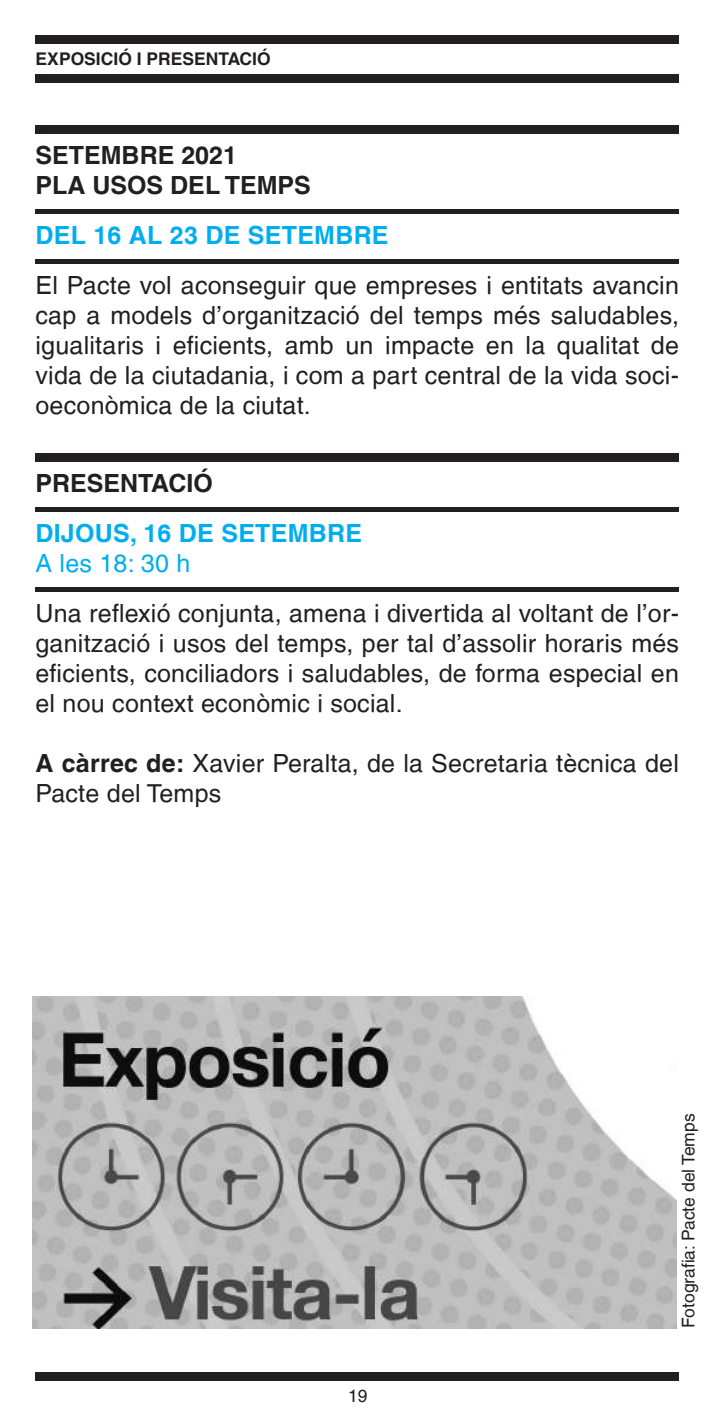
<style>
.page{position:relative;width:709px;height:1418px;background:#fff}
.page>*{position:absolute;margin:0;border:0;box-sizing:border-box;transform-origin:0 0}
.t1{font:25px/30px "Helvetica LT";letter-spacing:.01em;color:#231f20;text-align:justify}
.t2{font:700 25px/30px "Helvetica LT";color:#231f20}
.t3{font:700 25px "Helvetica LT";letter-spacing:.01em;color:#00aeef}
.t4{font:25px "Helvetica LT";letter-spacing:.01em;color:#00aeef}
.t5{font:17.5px "Helvetica LT";color:#231f20}
.t6{font:700 17.5px "Helvetica LT";color:#231f20}
.s1{font-weight:700}
</style>
<div class="page">
<div style="left:35px;top:35px;width:644px;height:9px;background:#231f20"></div>
<div style="left:35px;top:74px;width:644px;height:9px;background:#231f20"></div>
<div style="left:35px;top:1372px;width:644px;height:8px;background:#231f20"></div>
<div style="left:35px;top:125px;width:644px;height:9px;background:#231f20"></div>
<hr style="left:35px;top:210px;width:644px;height:4px;background:#231f20">
<hr style="left:35px;top:260px;width:644px;height:4px;background:#231f20">
<div style="left:35px;top:453px;width:644px;height:8px;background:#231f20"></div>
<hr style="left:35px;top:507px;width:644px;height:4px;background:#231f20">
<hr style="left:35px;top:587px;width:644px;height:4px;background:#231f20">
<img style="left:33px;top:996px;width:643px;height:331px">
<p class="t6" style="left:36px;top:48px;width:237px">EXPOSICIÓ I PRESENTACIÓ</p>
<p class="t2" style="left:35px;top:140px;width:277px">SETEMBRE 2021<br>PLA USOS DEL TEMPS</p>
<p class="t3" style="left:35px;top:220px;width:355px">DEL 16 AL 23 DE SETEMBRE</p>
<p class="t1" style="left:35px;top:270px;width:645px">El Pacte vol aconseguir que empreses i entitats avancin cap a models d’organització del temps més saludables, igualitaris i eficients, amb un impacte en la qualitat de vida de la ciutadania, i com a part central de la vida soci&shy;oeconòmica de la ciutat.</p>
<p class="t2" style="left:35px;top:467px;width:179px">PRESENTACIÓ</p>
<p class="t3" style="left:35px;top:517px;width:328px">DIJOUS, 16 DE SETEMBRE</p>
<p class="t4" style="left:35px;top:548px;width:156px">A les 18: 30 h</p>
<p class="t1" style="left:35px;top:598px;width:645px">Una reflexió conjunta, amena i divertida al voltant de l’or&shy;ganització i usos del temps, per tal d’assolir horaris més eficients, conciliadors i saludables, de forma especial en el nou context econòmic i social.</p>
<p class="t1" style="left:35px;top:748px;width:645px"><span class="s1">A càrrec de:</span> Xavier Peralta, de la Secretaria tècnica del<br>Pacte del Temps</p>
<p class="t5" style="left:348px;top:1385px;width:21px">19</p>
<p class="t5" style="left:678px;top:1327px;width:216px;rotate:-90deg">Fotografia: Pacte del Temps</p>
</div>
